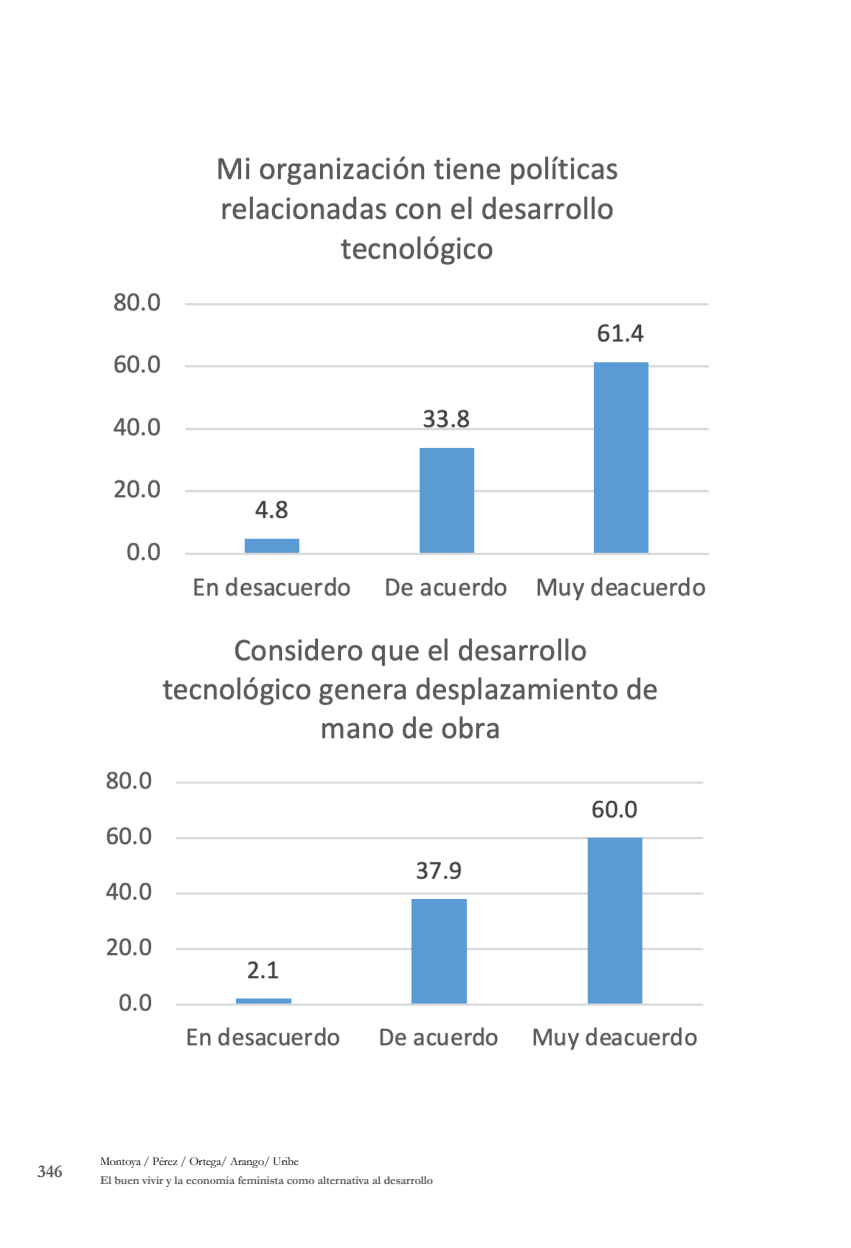
<style>
.page{position:relative;width:851px;height:1248px;background:#fff}
.page>*{position:absolute;margin:0;border:0;box-sizing:border-box;transform-origin:0 0}
.t1{font:700 18px "Garamond";color:#58595b}
.t2{font:700 12px "Garamond";letter-spacing:-.01em;color:#58595b}
.t3{font:12px "Garamond";letter-spacing:-.01em;color:#000}
</style>
<div class="page">
<img style="left:113px;top:156px;width:596px;height:445px">
<img style="left:105px;top:638px;width:598px;height:413px">
<h1 class="t1" style="left:38px;top:1158px;width:26px">346</h1>
<p class="t3" style="left:100px;top:1153px;width:200px">Montoya / Pérez / Ortega/ Arango/ Uribe</p>
<p class="t2" style="left:100px;top:1172px;width:334px">El buen vivir y la economía feminista como alternativa al desarrollo</p>
</div>
